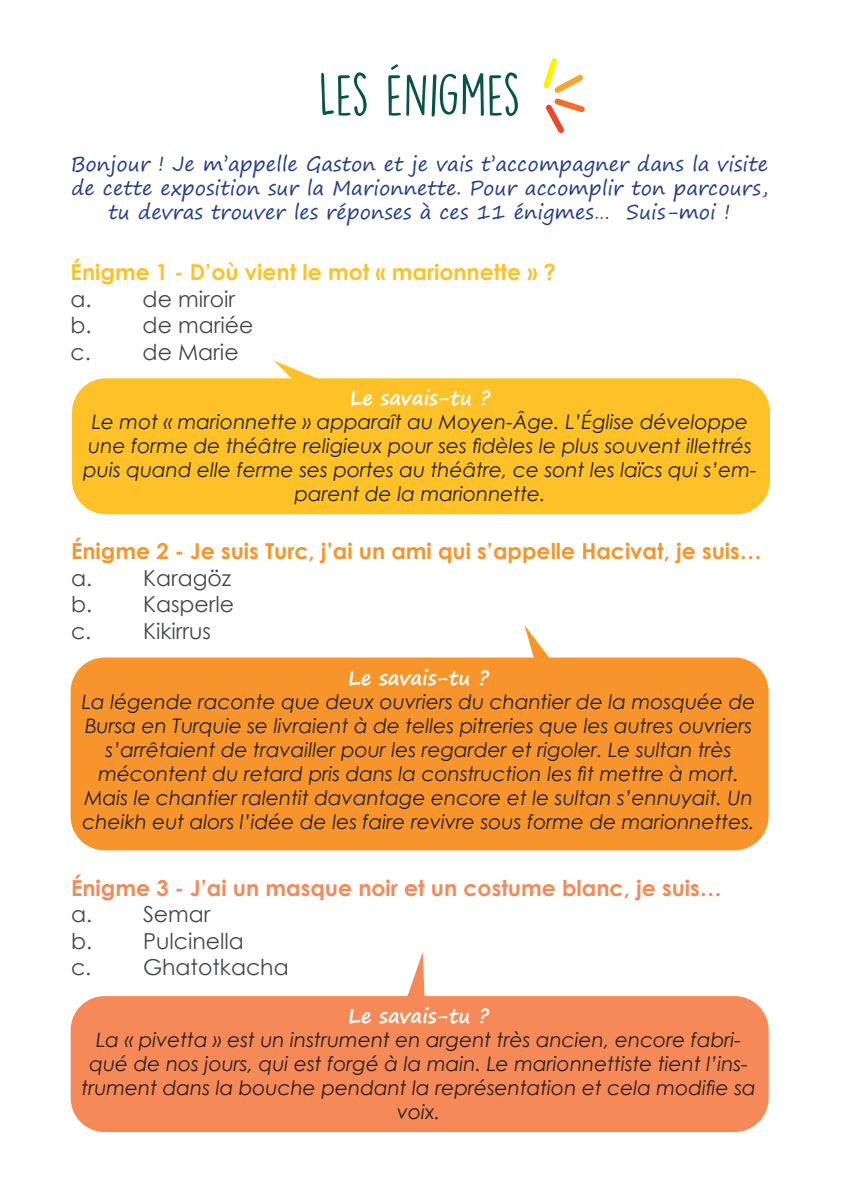
<style>
.page{position:relative;width:842px;height:1191px;background:#fff}
.page>*{position:absolute;margin:0;border:0;box-sizing:border-box;transform-origin:0 0}
.t1{font:54px "DK Lemon Yellow Sun";letter-spacing:-.01em;color:#075643}
.t2{font:22px/26.4px "Century Gothic";color:#454749}
.t3{font:700 22px "Century Gothic";color:#f7952c}
.t4{font:700 22px "Century Gothic";color:#f58957}
.t5{font:700 22px "Century Gothic";color:#fec128}
.t6{font:italic 20px/24px "Century Gothic";color:#231f20;text-align:center}
.t7{font:20px/24px "Segoe Print";color:#253f8e;text-align:center}
.t8{font:700 20px "Segoe Print";color:#fff}
</style>
<div class="page">
<div style="left:77px;top:383px;width:688px;height:126px;background:#fec128;border-radius:29px"></div>
<div style="left:72px;top:378px;width:698px;height:136px;border:10px solid #fec128;border-radius:29px"></div>
<div style="left:76px;top:662px;width:687px;height:183px;background:#f7952c;border-radius:29px"></div>
<div style="left:71px;top:657px;width:697px;height:193px;border:10px solid #f7952c;border-radius:29px"></div>
<div style="left:76px;top:1001px;width:688px;height:126px;background:#f58957;border-radius:29px"></div>
<div style="left:71px;top:996px;width:698px;height:136px;border:10px solid #f58957;border-radius:29px"></div>
<svg style="left:274px;top:360px;width:67px;height:28px"></svg>
<svg style="left:524px;top:625px;width:35px;height:43px"></svg>
<svg style="left:404px;top:952px;width:21px;height:54px"></svg>
<svg style="left:543px;top:58px;width:42px;height:75px"></svg>
<h1 class="t1" style="left:318px;top:62px;width:204px">LES ÉNIGMES</h1>
<p class="t7" style="left:71px;top:151px;width:699px">Bonjour ! Je m’appelle Gaston et je vais t’accompagner dans la visite de cette exposition sur la Marionnette. Pour accomplir ton parcours, tu devras trouver les réponses à ces 11 énigmes… Suis-moi !</p>
<p class="t5" style="left:71px;top:256px;width:487px">Énigme 1 - D’où vient le mot « marionnette » ?</p>
<p class="t2" style="left:71px;top:285px;width:184px">a. de miroir b. de mariée c. de Marie</p>
<p class="t8" style="left:350px;top:380px;width:142px">Le savais-tu ?</p>
<p class="t6" style="left:83px;top:410px;width:675px">Le mot « marionnette » apparaît au Moyen-Âge. L’Église développe une forme de théâtre religieux pour ses fidèles le plus souvent illettrés puis quand elle ferme ses portes au théâtre, ce sont les laïcs qui s’em&shy;parent de la marionnette.</p>
<p class="t3" style="left:71px;top:535px;width:692px">Énigme 2 - Je suis Turc, j’ai un ami qui s’appelle Hacivat, je suis…</p>
<p class="t2" style="left:71px;top:564px;width:165px">a. Karagöz b. Kasperle c. Kikirrus</p>
<p class="t8" style="left:348px;top:659px;width:142px">Le savais-tu ?</p>
<p class="t6" style="left:82px;top:689px;width:675px">La légende raconte que deux ouvriers du chantier de la mosquée de Bursa en Turquie se livraient à de telles pitreries que les autres ouvriers s’arrêtaient de travailler pour les regarder et rigoler. Le sultan très mécontent du retard pris dans la construction les fit mettre à mort.<br>Mais le chantier ralentit davantage encore et le sultan s’ennuyait. Un cheikh eut alors l’idée de les faire revivre sous forme de marionnettes.</p>
<p class="t4" style="left:71px;top:871px;width:652px">Énigme 3 - J’ai un masque noir et un costume blanc, je suis…</p>
<p class="t2" style="left:71px;top:900px;width:219px">a. Semar<br>b. Pulcinella<br>c. Ghatotkacha</p>
<p class="t8" style="left:348px;top:997px;width:142px">Le savais-tu ?</p>
<p class="t6" style="left:82px;top:1027px;width:676px">La « pivetta » est un instrument en argent très ancien, encore fabri&shy;qué de nos jours, qui est forgé à la main. Le marionnettiste tient l’ins&shy;trument dans la bouche pendant la représentation et cela modifie sa voix.</p>
</div>
